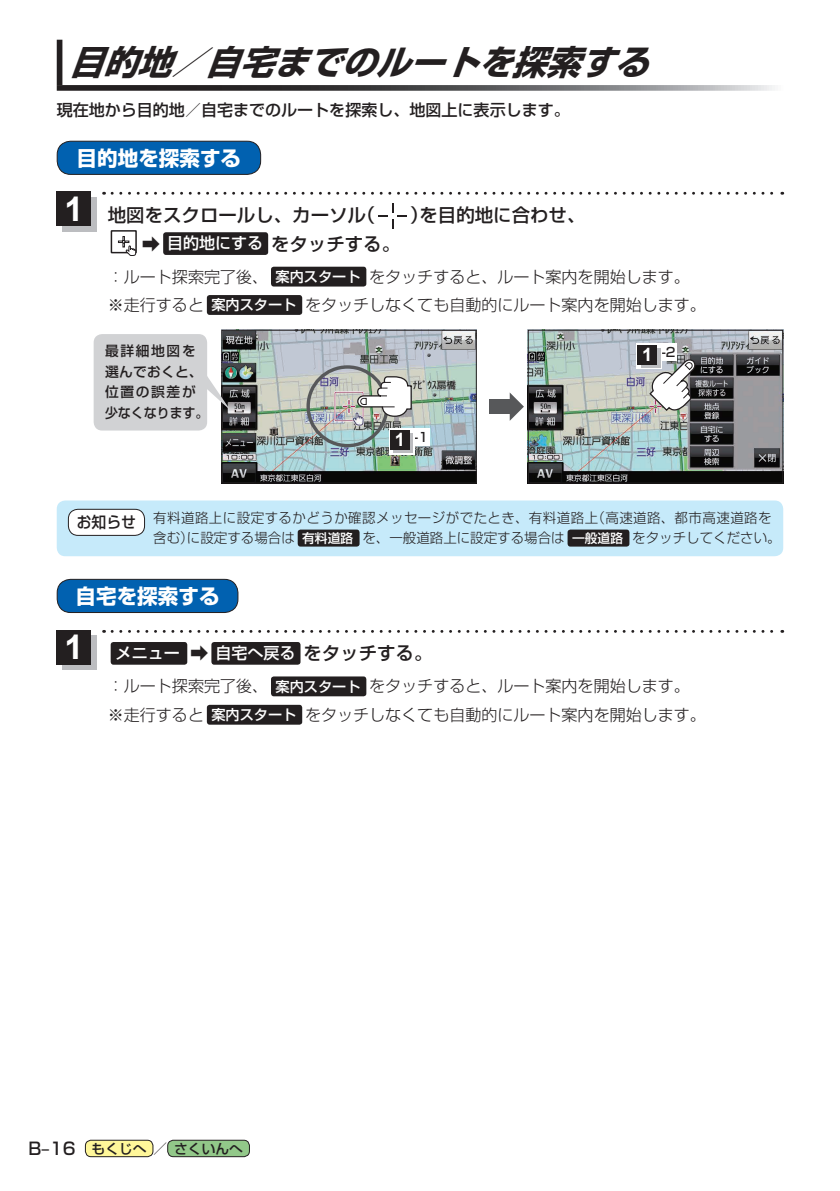
<style>
.page{position:relative;width:840px;height:1191px;background:#fff}
.page>*{position:absolute;margin:0;border:0;box-sizing:border-box;transform-origin:0 0}
.t1{font:italic 700 34px "Shin Go Pro";color:#231f20}
.t2{font:700 34px "Arial";color:#fff}
.t3{font:700 20.6px "Shin Go Pro";color:#fff}
.t4{font:500 18.4px "Shin Go Pro";color:#231f20}
.t5{font:300 16px/28.4px "Shin Go Pro";color:#231f20}
.t6{font:500 16px "Shin Go Pro";color:#231f20}
.t7{font:500 15.6px "Shin Go Pro";color:#231f20;scale:.95 1}
.t8{font:300 13.8px/20.6px "Shin Go Pro";letter-spacing:.035em;color:#231f20}
.t9{font:500 13.8px/20.6px "Shin Go Pro";letter-spacing:.02em;color:#231f20}
.t10{font:500 13.8px "Shin Go Pro";color:#231f20}
.t11{font:500 12.8px "Shin Go Pro";color:#231f20}
.s1{font-weight:300}
.s2{font-size:16px;color:#fff}
.s3{font-weight:500;font-size:14.2px;color:#fff}
.s4{font-family:"Arial";font-weight:700;font-size:18.4px;color:#fff}
.s5{font-weight:500;font-size:12.8px;color:#fff}
.s6{font-weight:500;color:#fff}
.s7{font-weight:500;font-size:18.4px}
.s8{font-size:17px}
.s9{font-size:14.2px}
</style>
<div class="page">
<div style="left:85px;top:1140px;width:68px;height:16px;background:#fff79a;border-radius:6px"></div>
<div style="left:85px;top:1140px;width:68px;height:17px;border:1px solid #231f20;border-radius:6px"></div>
<div style="left:168px;top:1140px;width:81px;height:16px;background:#92c889;border-radius:6px"></div>
<div style="left:167px;top:1140px;width:82px;height:17px;border:1px solid #231f20;border-radius:6px"></div>
<div style="left:57px;top:40px;width:5px;height:45px;background:#231f20"></div>
<svg style="left:57px;top:85px;width:718px;height:6px"></svg>
<svg style="left:378px;top:203px;width:29px;height:25px"></svg>
<div style="left:111px;top:230px;width:26px;height:23px;border:2px solid #231f20"></div>
<svg style="left:118px;top:236px;width:19px;height:20px"></svg>
<div style="left:163px;top:232px;width:105px;height:23px;background:#231f20;border-radius:3px"></div>
<div style="left:271px;top:267px;width:95px;height:19px;background:#231f20;border-radius:3px"></div>
<div style="left:207px;top:295px;width:95px;height:20px;background:#231f20;border-radius:3px"></div>
<svg style="left:112px;top:192px;width:670px;height:3px"></svg>
<div style="left:62px;top:197px;width:34px;height:34px;background:#bcbdc0"></div>
<div style="left:57px;top:192px;width:34px;height:34px;background:#231f20"></div>
<div style="left:57px;top:141px;width:203px;height:33px;background:#0161b0;border-radius:14px"></div>
<div style="left:57px;top:141px;width:204px;height:34px;border:1px solid #231f20;border-radius:14px"></div>
<div style="left:57px;top:500px;width:725px;height:56px;background:#c6eafa;border-radius:9px"></div>
<div style="left:297px;top:529px;width:62px;height:17px;background:#231f20;border-radius:3px"></div>
<div style="left:567px;top:529px;width:62px;height:17px;background:#231f20;border-radius:3px"></div>
<div style="left:68px;top:509px;width:76px;height:26px;background:#fff;border-radius:10px"></div>
<div style="left:68px;top:509px;width:77px;height:26px;border:1px solid #231f20;border-radius:10px"></div>
<img style="left:223px;top:332px;width:251px;height:149px">
<div style="left:221px;top:330px;width:255px;height:153px;border:1px solid #231f20"></div>
<div style="left:489px;top:399px;width:23px;height:15px;background:#57585a"></div>
<svg style="left:509px;top:392px;width:14px;height:29px"></svg>
<svg style="left:207px;top:366px;width:23px;height:44px"></svg>
<div style="left:94px;top:334px;width:113px;height:96px;background:#d1d2d4;border-radius:9px"></div>
<div style="left:306px;top:365px;width:82px;height:82px;border:3px solid #57585a;border-radius:50%"></div>
<div style="left:388px;top:429px;width:41px;height:17px;background:#fff"></div>
<svg style="left:388px;top:429px;width:26px;height:25px"></svg>
<svg style="left:393px;top:433px;width:19px;height:20px"></svg>
<div style="left:390px;top:430px;width:19px;height:20px;background:#231f20"></div>
<svg style="left:356px;top:375px;width:60px;height:42px"></svg>
<img style="left:529px;top:332px;width:251px;height:149px">
<div style="left:527px;top:330px;width:255px;height:153px;border:1px solid #231f20"></div>
<div style="left:636px;top:344px;width:40px;height:17px;background:#fff"></div>
<svg style="left:636px;top:345px;width:25px;height:24px"></svg>
<svg style="left:640px;top:348px;width:20px;height:20px"></svg>
<div style="left:637px;top:345px;width:19px;height:19px;background:#231f20"></div>
<svg style="left:648px;top:358px;width:49px;height:54px"></svg>
<div style="left:111px;top:642px;width:76px;height:22px;background:#231f20;border-radius:3px"></div>
<div style="left:211px;top:642px;width:89px;height:22px;background:#231f20;border-radius:3px"></div>
<div style="left:271px;top:676px;width:95px;height:20px;background:#231f20;border-radius:3px"></div>
<div style="left:207px;top:705px;width:95px;height:19px;background:#231f20;border-radius:3px"></div>
<svg style="left:112px;top:630px;width:670px;height:3px"></svg>
<div style="left:62px;top:635px;width:34px;height:34px;background:#bcbdc0"></div>
<div style="left:57px;top:630px;width:34px;height:34px;background:#231f20"></div>
<div style="left:57px;top:579px;width:181px;height:33px;background:#0161b0;border-radius:14px"></div>
<div style="left:57px;top:579px;width:181px;height:34px;border:1px solid #231f20;border-radius:14px"></div>
<h1 class="t1" style="left:69px;top:35px;width:597px">目的地／自宅までのルートを探索する</h1>
<p class="t6" style="left:57px;top:97px;width:514px">現在地から目的地／自宅までのルートを探索し、地図上に表示します。</p>
<p class="t3" style="left:77px;top:141px;width:166px">目的地を探索する</p>
<h1 class="t2" style="left:64px;top:187px;width:20px">1</h1>
<p class="t4" style="left:108px;top:200px;width:269px">地図をスクロールし、カーソル（</p>
<p class="t4" style="left:410px;top:200px;width:177px">）を目的地に合わせ、</p>
<p class="t4" style="left:142px;top:228px;width:259px"><span class="s1">➡</span> <span class="s2">目的地にする</span>をタッチする。</p>
<p class="t5" style="left:108px;top:260px;width:599px">：ルート探索完了後、<span class="s3">案内スタート</span> をタッチすると、ルート案内を開始します。※走行すると<span class="s3">案内スタート</span> をタッチしなくても自動的にルート案内を開始します。</p>
<p class="t9" style="left:105px;top:339px;width:105px">最詳細地図を選んでおくと、位置の誤差が少なくなります。</p>
<p class="t11" style="left:394px;top:426px;width:35px"><span class="s4">1</span> -1</p>
<p class="t11" style="left:642px;top:341px;width:35px"><span class="s4">1</span> -2</p>
<p class="t7" style="left:77px;top:509px;width:64px">お知らせ</p>
<p class="t8" style="left:153px;top:505px;width:628px">有料道路上に設定するかどうか確認メッセージがでたとき、有料道路上（高速道路、都市高速道路を含む）に設定する場合は<span class="s5">有料道路</span> を、一般道路上に設定する場合は<span class="s5">一般道路</span> をタッチしてください。</p>
<p class="t3" style="left:75px;top:579px;width:145px">自宅を探索する</p>
<h1 class="t2" style="left:64px;top:625px;width:20px">1</h1>
<p class="t5" style="left:108px;top:634px;width:583px;line-height:33px;text-indent:8px"><span class="s6">メニュー</span> <span class="s7">➡</span> <span class="s6">自宅へ戻る</span><span class="s7">をタッチする。<br></span>：ルート探索完了後、<span class="s3">案内スタート</span> をタッチすると、ルート案内を開始します。</p>
<p class="t5" style="left:108px;top:698px;width:599px">※走行すると<span class="s3">案内スタート</span> をタッチしなくても自動的にルート案内を開始します。</p>
<p class="t10" style="left:28px;top:1137px;width:216px"><span class="s8">B–16</span> もくじへ<span class="s9">／</span>さくいんへ</p>
</div>
